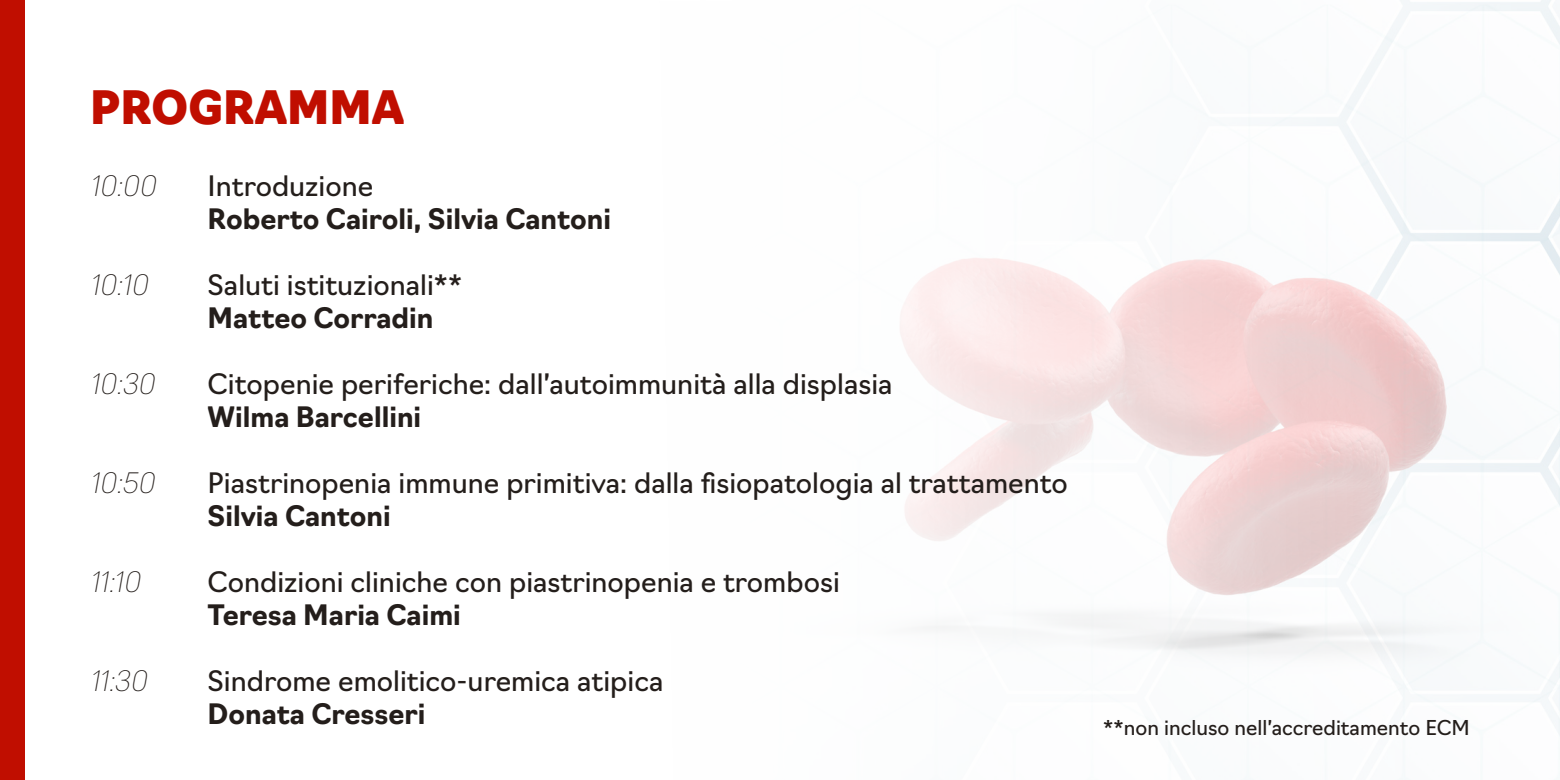
<style>
.page{position:relative;width:1560px;height:780px;background:#fff}
.page>*{position:absolute;margin:0;border:0;box-sizing:border-box;transform-origin:0 0}
.t1{font:900 45px "Navigo";color:#c00e00}
.t2{font:27.5px "Navigo";color:#241e1b}
.t3{font:700 27.5px "Navigo";color:#241e1b}
.t4{font:italic 100 27.5px "Navigo";color:#241e1b}
.t5{font:20px "Navigo";color:#241e1b}
</style>
<div class="page">
<div style="left:0;top:0;width:25px;height:780px;background:#c00e00"></div>
<p class="t1" style="left:90px;top:72px;width:316px">PROGRAMMA</p>
<p class="t4" style="left:90px;top:164px;width:74px">10:00</p>
<p class="t2" style="left:208px;top:164px;width:167px">Introduzione</p>
<p class="t3" style="left:208px;top:197px;width:405px">Roberto Cairoli, Silvia Cantoni</p>
<p class="t4" style="left:90px;top:263px;width:66px">10:10</p>
<p class="t2" style="left:208px;top:263px;width:256px">Saluti istituzionali**</p>
<p class="t3" style="left:208px;top:296px;width:227px">Matteo Corradin</p>
<p class="t4" style="left:90px;top:362px;width:73px">10:30</p>
<p class="t2" style="left:208px;top:362px;width:686px">Citopenie periferiche: dall’autoimmunità alla displasia</p>
<p class="t3" style="left:208px;top:395px;width:215px">Wilma Barcellini</p>
<p class="t4" style="left:90px;top:461px;width:73px">10:50</p>
<p class="t2" style="left:208px;top:461px;width:861px">Piastrinopenia immune primitiva: dalla fisiopatologia al trattamento</p>
<p class="t3" style="left:208px;top:494px;width:185px">Silvia Cantoni</p>
<p class="t4" style="left:90px;top:560px;width:58px">11:10</p>
<p class="t2" style="left:208px;top:560px;width:633px">Condizioni cliniche con piastrinopenia e trombosi</p>
<p class="t3" style="left:208px;top:593px;width:255px">Teresa Maria Caimi</p>
<p class="t4" style="left:90px;top:659px;width:65px">11:30</p>
<p class="t2" style="left:208px;top:659px;width:457px">Sindrome emolitico-uremica atipica</p>
<p class="t3" style="left:208px;top:692px;width:219px">Donata Cresseri</p>
<p class="t5" style="left:1103px;top:712px;width:368px">**non incluso nell’accreditamento ECM</p>
</div>
